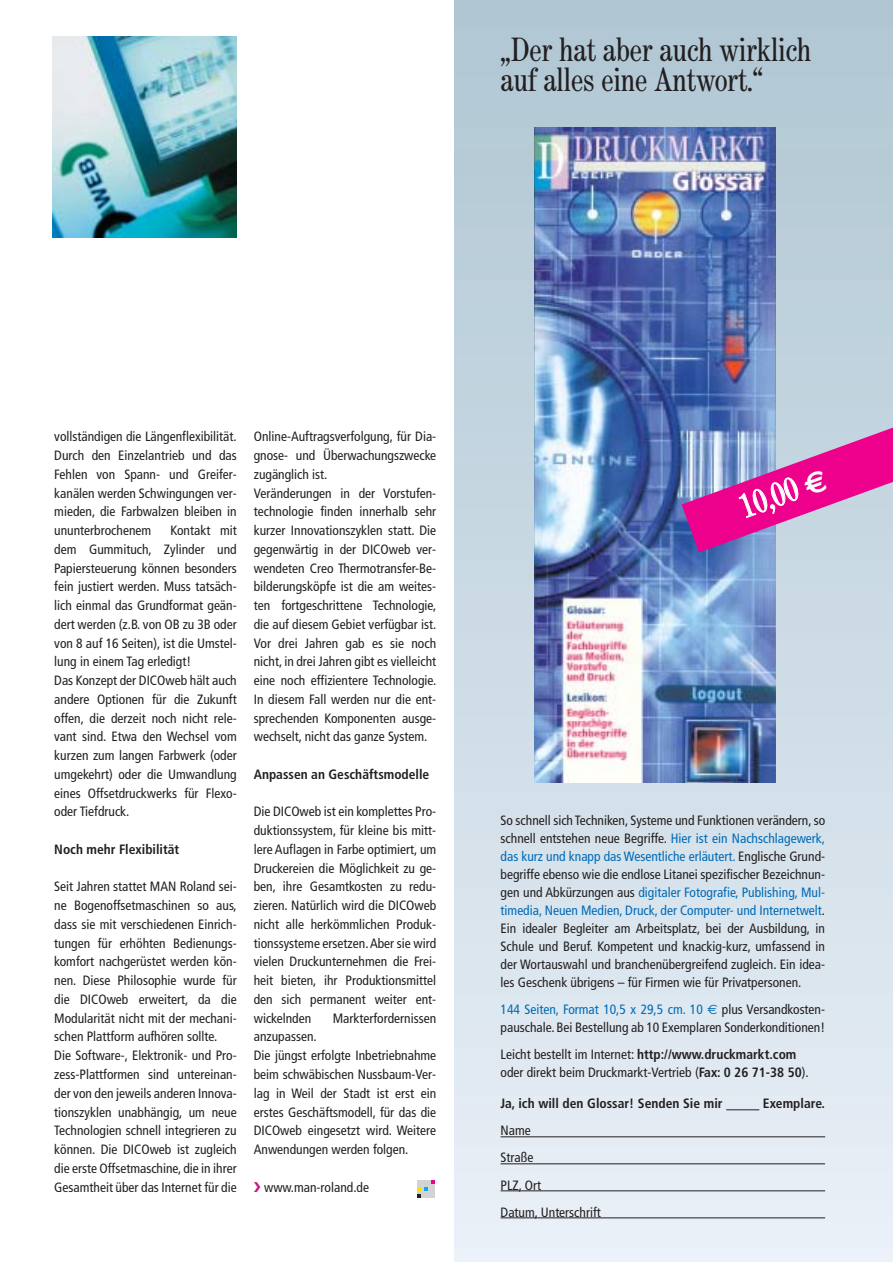
<style>
.page{position:relative;width:893px;height:1262px;background:#fff}
.page>*{position:absolute;margin:0;border:0;box-sizing:border-box;transform-origin:0 0}
.t1{font:30px/30px "Century Nova SB";color:#231f20}
.t2{font:30px "Century Nova SB";color:#fff}
.t3{font:condensed 13.5px/18.8px "Frutiger";color:#231f20}
.t4{font:700 condensed 13.5px "Frutiger";color:#231f20}
.s1{font-family:"Euro Sans";font-weight:700}
.s2{color:#006bb6}
.s3{font-family:"Euro Sans";font-stretch:normal;color:#006bb6}
.s4{font-weight:700}
</style>
<div class="page">
<img style="left:53px;top:36px;width:184px;height:201px">
<svg style="left:417px;top:1180px;width:17px;height:17px"></svg>
<div style="left:455px;top:0;width:437px;height:1262px;background:linear-gradient(to bottom,#afc7d3,#e9eff7)"></div>
<img style="left:534px;top:128px;width:242px;height:654px">
<hr style="left:726px;top:1109px;width:33px;height:1px;background:#231f20">
<hr style="left:500px;top:1136px;width:325px;height:1px;background:#231f20">
<hr style="left:500px;top:1163px;width:325px;height:1px;background:#231f20">
<svg style="left:500px;top:1190px;width:21px;height:1px"></svg>
<hr style="left:521px;top:1190px;width:304px;height:1px;background:#231f20">
<hr style="left:500px;top:1217px;width:37px;height:1px;background:#231f20">
<hr style="left:537px;top:1217px;width:288px;height:1px;background:#231f20">
<svg style="left:681px;top:421px;width:211px;height:131px;background:#c171b9"></svg>
<h1 class="t1" style="left:500px;top:37px;width:312px">„Der hat aber auch wirklich auf alles eine Antwort.“</h1>
<p class="t3" style="left:54px;top:428px;width:184px;text-align:justify">vollständigen die Längenflexibilität.<br>Durch den Einzelantrieb und das Fehlen von Spann- und Greifer&shy;kanälen werden Schwingungen ver&shy;mieden, die Farbwalzen bleiben in ununterbrochenem</p>
<p class="t3" style="left:54px;top:522px;width:184px;text-indent:116px">Kontakt mit dem Gummituch, Zylinder und<br>Papiersteuerung können besonders fein justiert werden. Muss tatsäch&shy;lich einmal das Grundformat geän&shy;dert werden (z.B. von OB zu 3B oder von 8 auf 16 Seiten), ist die Umstel&shy;lung in einem Tag erledigt!<br>Das Konzept der DICOweb hält auch andere Optionen für die Zukunft offen, die derzeit noch nicht rele&shy;vant sind. Etwa den Wechsel vom kurzen zum langen Farbwerk (oder umgekehrt) oder die Umwandlung eines Offsetdruckwerks für Flexo&shy;oder Tiefdruck.</p>
<p class="t4" style="left:54px;top:843px;width:127px">Noch mehr Flexibilität</p>
<p class="t3" style="left:54px;top:878px;width:184px">Seit Jahren stattet MAN Roland sei&shy;ne Bogenoffsetmaschinen so aus, dass sie mit verschiedenen Einrich&shy;tungen für erhöhten Bedienungs&shy;komfort nachgerüstet werden kön&shy;nen. Diese Philosophie wurde für die DICOweb erweitert, da die Modularität nicht mit der mechani&shy;schen Plattform aufhören sollte.<br>Die Software-, Elektronik- und Pro&shy;zess-Plattformen sind untereinan&shy;der von den jeweils anderen Innova&shy;tionszyklen unabhängig, um neue Technologien schnell integrieren zu können. Die DICOweb ist zugleich die erste Offsetmaschine, die in ihrer Gesamtheit über das Internet für die</p>
<p class="t3" style="left:254px;top:428px;width:184px">Online-Auftragsverfolgung, für Dia&shy;gnose- und Überwachungszwecke zugänglich ist.<br>Veränderungen in der Vorstufen&shy;technologie finden innerhalb sehr kurzer Innovationszyklen statt. Die gegenwärtig in der DICOweb ver&shy;wendeten Creo Thermotransfer-Be&shy;bilderungsköpfe ist die am weites&shy;ten fortgeschrittene Technologie, die auf diesem Gebiet verfügbar ist.<br>Vor drei Jahren gab es sie noch nicht, in drei Jahren gibt es vielleicht eine noch effizientere Technologie.<br>In diesem Fall werden nur die ent&shy;sprechenden Komponenten ausge&shy;wechselt, nicht das ganze System.</p>
<p class="t4" style="left:254px;top:768px;width:177px">Anpassen an Geschäftsmodelle</p>
<p class="t3" style="left:254px;top:803px;width:184px;text-align:justify">Die DICOweb ist ein komplettes Pro&shy;duktionssystem, für kleine bis mitt&shy;lere Auflagen in Farbe optimiert, um Druckereien die Möglichkeit zu ge&shy;ben, ihre Gesamtkosten zu redu&shy;zieren. Natürlich wird die DICOweb nicht alle herkömmlichen Produk&shy;tionssysteme ersetzen.Aber sie wird vielen Druckunternehmen die Frei&shy;heit bieten, ihr Produktionsmittel den sich permanent weiter ent&shy;wickelnden</p>
<p class="t3" style="left:333px;top:1009px;width:105px">Markterfordernissen</p>
<p class="t3" style="left:254px;top:1028px;width:184px">anzupassen.<br>Die jüngst erfolgte Inbetriebnahme beim schwäbischen Nussbaum-Ver&shy;lag in Weil der Stadt ist erst ein erstes Geschäftsmodell, für das die<br>DICOweb eingesetzt wird. Weitere<br>Anwendungen werden folgen.</p>
<p class="t3" style="left:264px;top:1178px;width:106px">www.man-roland.de</p>
<h1 class="t2" style="left:736px;top:496px;width:92px;rotate:-20deg">10,00 <span class="s1">€</span></h1>
<p class="t3" style="left:500px;top:812px;width:326px;line-height:18px;text-align:justify">So schnell sich Techniken, Systeme und Funktionen verändern, so schnell entstehen neue Begriffe. <span class="s2">Hier ist ein Nachschlagewerk, das kurz und knapp das Wesentliche erläutert.</span> Englische Grund&shy;begriffe ebenso wie die endlose Litanei spezifischer Bezeichnun&shy;gen und Abkürzungen aus <span class="s2">digitaler Fotografie, Publishing, Mul&shy;timedia, Neuen Medien, Druck, der Computer- und Internetwelt</span>.<br>Ein idealer Begleiter am Arbeitsplatz, bei der Ausbildung, in Schule und Beruf. Kompetent und knackig-kurz, umfassend in der Wortauswahl und branchenübergreifend zugleich. Ein idea&shy;les Geschenk übrigens – für Firmen wie für Privatpersonen.</p>
<p class="t3" style="left:500px;top:1001px;width:326px;line-height:18px"><span class="s2">144 Seiten, Format 10,5 x 29,5 cm. 10</span> <span class="s3">€</span> plus Versandkosten&shy;pauschale. Bei Bestellung ab 10 Exemplaren Sonderkonditionen!</p>
<p class="t3" style="left:500px;top:1046px;width:309px;line-height:18px">Leicht bestellt im Internet: <span class="s4">http://www.druckmarkt.com </span>oder direkt beim Druckmarkt-Vertrieb (<span class="s4">Fax: 0 26 71-38 50</span>).</p>
<p class="t4" style="left:500px;top:1098px;width:223px">Ja, ich will den Glossar! Senden Sie mir</p>
<p class="t4" style="left:763px;top:1098px;width:64px">Exemplare.</p>
<p class="t3" style="left:500px;top:1118px;width:102px;line-height:27px">Name<br>Straße<br>PLZ, Ort<br>Datum, Unterschrift</p>
</div>
